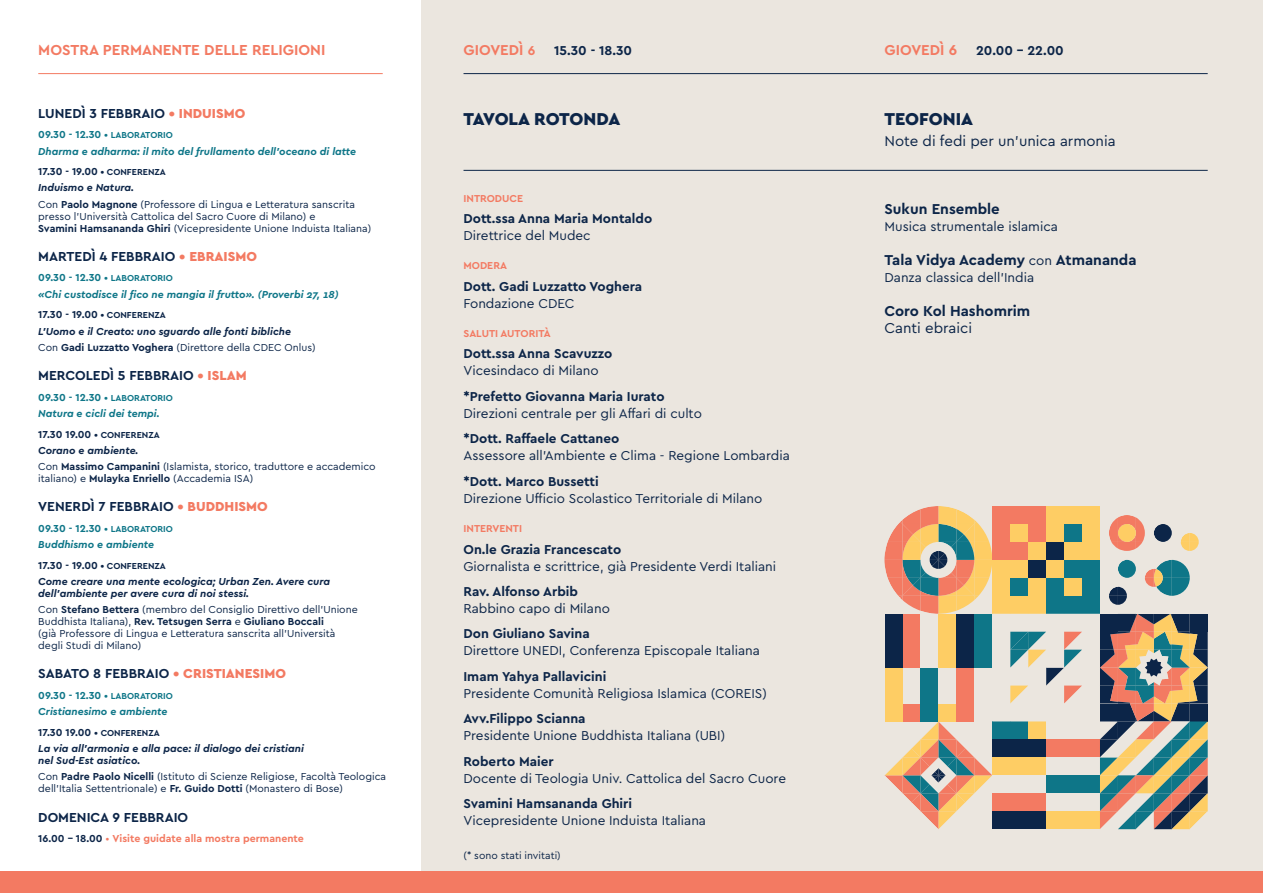
<style>
.page{position:relative;width:1263px;height:893px;background:#fff}
.page>*{position:absolute;margin:0;border:0;box-sizing:border-box;transform-origin:0 0}
.t1{font:900 18px "Cera Basic";letter-spacing:-.005em;color:#0c2548}
.t2{font:700 15.15px "Cera Basic";color:#f37a62}
.t3{font:700 15px "Cera Basic";color:#0c2548}
.t4{font:15px "Cera Basic";color:#0c2548}
.t5{font:700 15px "Cera Basic";color:#f37a62}
.t6{font:700 13.65px "Cera Basic";color:#0c2548}
.t7{font:13.5px "Cera Basic";color:#0c2548}
.t8{font:700 13.5px "Cera Basic";color:#0c2548}
.t9{font:10.65px/12px "Cera Basic";color:#0c2548}
.t10{font:italic 700 10.65px/12px "Cera Basic";color:#0c2548}
.t11{font:italic 700 10.65px/20.5px "Cera Basic";color:#0e7688}
.t12{font:700 10.65px "Cera Basic";color:#f37a62}
.t13{font:700 10.5px "Cera Basic";color:#f37a62}
.t14{font:10.5px "Cera Basic";color:#0c2548}
.t15{font:700 9.15px "Cera Basic";color:#0e7688}
.t16{font:700 9.15px "Cera Basic";color:#0c2548}
.s1{font-size:13.5px}
.s2{font-weight:900;color:#f37a62}
.s3{font-size:10.65px}
.s4{font-style:normal;color:#0c2548}
.s5{font-style:normal;font-size:9.15px;color:#0c2548}
.s6{font-weight:700;font-style:italic}
.s7{font-weight:700}
.s8{font-weight:400;font-style:normal}
.s9{font-style:normal}
.s10{color:#0c2548}
.s11{font-weight:400}
.s12{font-weight:400;font-size:13.5px}
</style>
<div class="page">
<div style="left:421px;top:0;width:842px;height:893px;background:#ebe6df"></div>
<svg style="left:884px;top:506px;width:324px;height:323px"></svg>
<hr style="left:463px;top:73px;width:745px;height:1px;background:#0c2548">
<hr style="left:463px;top:170px;width:745px;height:1px;background:#0c2548">
<hr style="left:38px;top:73px;width:345px;height:1px;background:#f37a62">
<div style="left:0;top:872px;width:1263px;height:21px;background:#f37a62"></div>
<h2 class="t2" style="left:38px;top:41px;width:289px">MOSTRA PERMANENTE DELLE RELIGIONI</h2>
<h3 class="t5" style="left:463px;top:41px;width:73px">GIOVEDÌ <span class="s1">6</span></h3>
<p class="t8" style="left:554px;top:42px;width:79px">15.30 - 18.30</p>
<h3 class="t5" style="left:884px;top:41px;width:74px">GIOVEDÌ 6</h3>
<p class="t8" style="left:976px;top:42px;width:89px">20.00 – 22.00</p>
<p class="t6" style="left:38px;top:105px;width:208px">LUNEDÌ 3 FEBBRAIO <span class="s2">• INDUISMO</span></p>
<p class="t15" style="left:38px;top:130px;width:136px"><span class="s3">09.30 - 12.30</span> • LABORATORIO</p>
<p class="t11" style="left:38px;top:141px;width:319px">Dharma e adharma: il mito del frullamento dell’oceano di latte<br><span class="s4">17.30 - 19.00</span> <span class="s5">• CONFERENZA</span></p>
<p class="t9" style="left:38px;top:180px;width:318px;line-height:16.4px"><span class="s6">Induismo e Natura.<br></span>Con <span class="s7">Paolo Magnone</span> (Professore di Lingua e Letteratura sanscrita</p>
<p class="t9" style="left:38px;top:210px;width:335px">presso l’Università Cattolica del Sacro Cuore di Milano) e<br><span class="s7">Svamini Hamsananda Ghiri</span> (Vicepresidente Unione Induista Italiana)</p>
<p class="t6" style="left:38px;top:248px;width:220px">MARTEDÌ 4 FEBBRAIO <span class="s2">• EBRAISMO</span></p>
<p class="t15" style="left:38px;top:273px;width:136px"><span class="s3">09.30 - 12.30</span> • LABORATORIO</p>
<p class="t11" style="left:38px;top:284px;width:302px">«Chi custodisce il fico ne mangia il frutto». (Proverbi 27, 18)<br><span class="s4">17.30 - 19.00</span> <span class="s5">• CONFERENZA</span></p>
<p class="t10" style="left:38px;top:323px;width:279px;line-height:16.4px">L’Uomo e il Creato: uno sguardo alle fonti bibliche<br><span class="s8">Con</span> <span class="s9">Gadi Luzzatto Voghera</span> <span class="s8">(Direttore della CDEC Onlus)</span></p>
<p class="t6" style="left:38px;top:368px;width:210px">MERCOLEDÌ 5 FEBBRAIO <span class="s2">• ISLAM</span></p>
<p class="t15" style="left:38px;top:392px;width:136px"><span class="s3">09.30 - 12.30</span> • LABORATORIO</p>
<p class="t11" style="left:38px;top:403px;width:123px">Natura e cicli dei tempi.</p>
<p class="t16" style="left:38px;top:429px;width:123px"><span class="s3">17.30 19.00</span> • CONFERENZA</p>
<p class="t9" style="left:38px;top:442px;width:339px;line-height:16.4px"><span class="s6">Corano e ambiente.<br></span>Con <span class="s7">Massimo Campanini</span> (Islamista, storico, traduttore e accademico</p>
<p class="t9" style="left:38px;top:472px;width:216px">italiano) e <span class="s7">Mulayka Enriello</span> (Accademia ISA)</p>
<p class="t6" style="left:38px;top:499px;width:231px">VENERDÌ 7 FEBBRAIO <span class="s2">• BUDDHISMO</span></p>
<p class="t15" style="left:38px;top:523px;width:136px"><span class="s3">09.30 - 12.30</span> • LABORATORIO</p>
<p class="t11" style="left:38px;top:534px;width:129px">Buddhismo e ambiente<br><span class="s4">17.30 - 19.00</span> <span class="s5">• CONFERENZA</span></p>
<p class="t10" style="left:38px;top:575px;width:293px">Come creare una mente ecologica; Urban Zen. Avere cura dell’ambiente per avere cura di noi stessi.</p>
<p class="t9" style="left:38px;top:604px;width:321px">Con <span class="s7">Stefano Bettera</span> (membro del Consiglio Direttivo dell’Unione Buddhista Italiana), <span class="s7">Rev. Tetsugen Serra</span> e <span class="s7">Giuliano Boccali<br></span>(già Professore di Lingua e Letteratura sanscrita all’Università degli Studi di Milano)</p>
<p class="t6" style="left:38px;top:666px;width:249px">SABATO 8 FEBBRAIO <span class="s2">• CRISTIANESIMO</span></p>
<p class="t15" style="left:38px;top:690px;width:136px"><span class="s3">09.30 - 12.30</span> • LABORATORIO</p>
<p class="t11" style="left:38px;top:701px;width:131px">Cristianesimo e ambiente</p>
<p class="t16" style="left:38px;top:727px;width:123px"><span class="s3">17.30 19.00</span> • CONFERENZA</p>
<p class="t10" style="left:38px;top:742px;width:267px">La via all’armonia e alla pace: il dialogo dei cristiani nel Sud-Est asiatico.</p>
<p class="t9" style="left:38px;top:771px;width:349px">Con <span class="s7">Padre Paolo Nicelli</span> (Istituto di Scienze Religiose, Facoltà Teologica dell’Italia Settentrionale) e <span class="s7">Fr. Guido Dotti</span> (Monastero di Bose)</p>
<p class="t6" style="left:38px;top:809px;width:151px">DOMENICA 9 FEBBRAIO</p>
<p class="t12" style="left:38px;top:832px;width:267px"><span class="s10">16.00 – 18.00</span> <span class="s11">•</span> Visite guidate alla mostra permanente</p>
<h1 class="t1" style="left:463px;top:108px;width:158px">TAVOLA ROTONDA</h1>
<p class="t13" style="left:463px;top:192px;width:61px">INTRODUCE</p>
<p class="t8" style="left:463px;top:210px;width:190px">Dott.ssa Anna Maria Montaldo</p>
<p class="t7" style="left:463px;top:227px;width:129px">Direttrice del Mudec</p>
<p class="t13" style="left:463px;top:260px;width:45px">MODERA</p>
<p class="t8" style="left:463px;top:278px;width:180px">Dott. Gadi Luzzatto Voghera</p>
<p class="t7" style="left:463px;top:295px;width:113px">Fondazione CDEC</p>
<p class="t13" style="left:463px;top:328px;width:89px">SALUTI AUTORITÀ</p>
<p class="t8" style="left:463px;top:346px;width:150px">Dott.ssa Anna Scavuzzo</p>
<p class="t7" style="left:463px;top:363px;width:137px">Vicesindaco di Milano</p>
<p class="t8" style="left:463px;top:388px;width:203px">*Prefetto Giovanna Maria Iurato</p>
<p class="t7" style="left:463px;top:405px;width:240px">Direzioni centrale per gli Affari di culto</p>
<p class="t8" style="left:463px;top:431px;width:157px">*Dott. Raffaele Cattaneo</p>
<p class="t7" style="left:463px;top:448px;width:328px">Assessore all’Ambiente e Clima - Regione Lombardia</p>
<p class="t8" style="left:463px;top:473px;width:137px">*Dott. Marco Bussetti</p>
<p class="t7" style="left:463px;top:490px;width:300px">Direzione Ufficio Scolastico Territoriale di Milano</p>
<p class="t13" style="left:463px;top:523px;width:60px">INTERVENTI</p>
<p class="t8" style="left:463px;top:541px;width:159px">On.le Grazia Francescato</p>
<p class="t7" style="left:463px;top:558px;width:314px">Giornalista e scrittrice, già Presidente Verdi Italiani</p>
<p class="t8" style="left:463px;top:583px;width:116px">Rav. Alfonso Arbib</p>
<p class="t7" style="left:463px;top:601px;width:148px">Rabbino capo di Milano</p>
<p class="t8" style="left:463px;top:626px;width:128px">Don Giuliano Savina</p>
<p class="t7" style="left:463px;top:643px;width:298px">Direttore UNEDI, Conferenza Episcopale Italiana</p>
<p class="t8" style="left:463px;top:668px;width:144px">Imam Yahya Pallavicini</p>
<p class="t7" style="left:463px;top:685px;width:305px">Presidente Comunità Religiosa Islamica (COREIS)</p>
<p class="t8" style="left:463px;top:711px;width:124px">Avv.Filippo Scianna</p>
<p class="t7" style="left:463px;top:728px;width:263px">Presidente Unione Buddhista Italiana (UBI)</p>
<p class="t8" style="left:463px;top:753px;width:92px">Roberto Maier</p>
<p class="t7" style="left:463px;top:770px;width:324px">Docente di Teologia Univ. Cattolica del Sacro Cuore</p>
<p class="t8" style="left:463px;top:796px;width:170px">Svamini Hamsananda Ghiri</p>
<p class="t7" style="left:463px;top:813px;width:244px">Vicepresidente Unione Induista Italiana</p>
<p class="t14" style="left:463px;top:849px;width:99px">(* sono stati invitati)</p>
<h1 class="t1" style="left:884px;top:108px;width:90px">TEOFONIA</h1>
<h3 class="t4" style="left:884px;top:133px;width:233px">Note di fedi per un’unica armonia</h3>
<h3 class="t3" style="left:884px;top:200px;width:117px">Sukun Ensemble</h3>
<p class="t7" style="left:884px;top:219px;width:175px">Musica strumentale islamica</p>
<h3 class="t3" style="left:884px;top:251px;width:254px">Tala Vidya Academy <span class="s12">con</span> Atmananda</h3>
<p class="t7" style="left:884px;top:270px;width:151px">Danza classica dell’India</p>
<h3 class="t3" style="left:884px;top:302px;width:147px">Coro Kol Hashomrim</h3>
<h3 class="t4" style="left:884px;top:319px;width:89px">Canti ebraici</h3>
</div>
